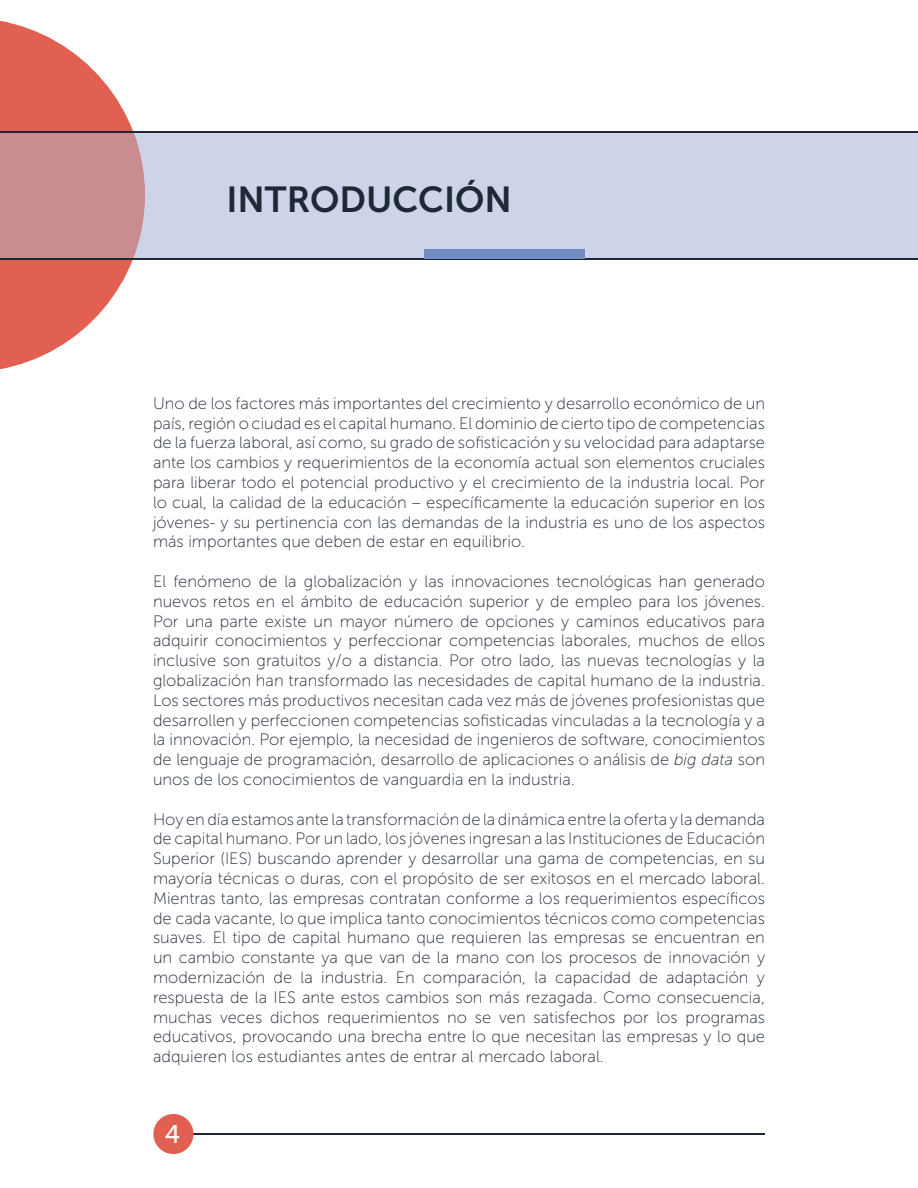
<style>
.page{position:relative;width:918px;height:1188px;background:#fff}
.page>*{position:absolute;margin:0;border:0;box-sizing:border-box;transform-origin:0 0}
.t1{font:36px "Museo Sans 700";color:#1f2836}
.t2{font:25.5px "Museo Sans 500";color:#fff}
.t3{font:16.5px/19.8px "Museo Sans 100";color:#1f2836;text-align:justify}
.s1{font-style:italic}
</style>
<div class="page">
<svg style="left:0;top:21px;width:145px;height:348px;fill:#e26052"></svg>
<div style="left:145px;top:133px;width:773px;height:125px;background:#cdd4e9"></div>
<div style="left:0;top:133px;width:145px;height:125px;background:#c98d8f"></div>
<hr style="left:0;top:132px;width:918px;height:1px;background:#1f2836">
<hr style="left:0;top:258px;width:918px;height:2px;background:#1f2836">
<div style="left:424px;top:250px;width:161px;height:9px;background:#728dc3"></div>
<hr style="left:192px;top:1133px;width:573px;height:2px;background:#1f2836">
<div style="left:153px;top:1114px;width:40px;height:40px;background:#e26052;border-radius:50%"></div>
<h1 class="t1" style="left:226px;top:179px;width:287px">INTRODUCCIÓN</h1>
<p class="t3" style="left:153px;top:393px;width:614px">Uno de los factores más importantes del crecimiento y desarrollo económico de un país, región o ciudad es el capital humano. El dominio de cierto tipo de competencias de la fuerza laboral, así como, su grado de sofisticación y su velocidad para adaptarse ante los cambios y requerimientos de la economía actual son elementos cruciales para liberar todo el potencial productivo y el crecimiento de la industria local. Por lo cual, la calidad de la educación – específicamente la educación superior en los jóvenes- y su pertinencia con las demandas de la industria es uno de los aspectos más importantes que deben de estar en equilibrio.</p>
<p class="t3" style="left:153px;top:572px;width:614px">El fenómeno de la globalización y las innovaciones tecnológicas han generado nuevos retos en el ámbito de educación superior y de empleo para los jóvenes.<br>Por una parte existe un mayor número de opciones y caminos educativos para adquirir conocimientos y perfeccionar competencias laborales, muchos de ellos inclusive son gratuitos y/o a distancia. Por otro lado, las nuevas tecnologías y la globalización han transformado las necesidades de capital humano de la industria.<br>Los sectores más productivos necesitan cada vez más de jóvenes profesionistas que desarrollen y perfeccionen competencias sofisticadas vinculadas a la tecnología y a la innovación. Por ejemplo, la necesidad de ingenieros de software, conocimientos de lenguaje de programación, desarrollo de aplicaciones o análisis de <span class="s1">big data</span> son unos de los conocimientos de vanguardia en la industria.</p>
<p class="t3" style="left:153px;top:809px;width:614px">Hoy en día estamos ante la transformación de la dinámica entre la oferta y la demanda de capital humano. Por un lado, los jóvenes ingresan a las Instituciones de Educación Superior (IES) buscando aprender y desarrollar una gama de competencias, en su mayoría técnicas o duras, con el propósito de ser exitosos en el mercado laboral.<br>Mientras tanto, las empresas contratan conforme a los requerimientos específicos de cada vacante, lo que implica tanto conocimientos técnicos como competencias suaves. El tipo de capital humano que requieren las empresas se encuentran en un cambio constante ya que van de la mano con los procesos de innovación y modernización de la industria. En comparación, la capacidad de adaptación y respuesta de la IES ante estos cambios son más rezagada. Como consecuencia, muchas veces dichos requerimientos no se ven satisfechos por los programas educativos, provocando una brecha entre lo que necesitan las empresas y lo que adquieren los estudiantes antes de entrar al mercado laboral.</p>
<h2 class="t2" style="left:165px;top:1120px;width:17px">4</h2>
</div>
